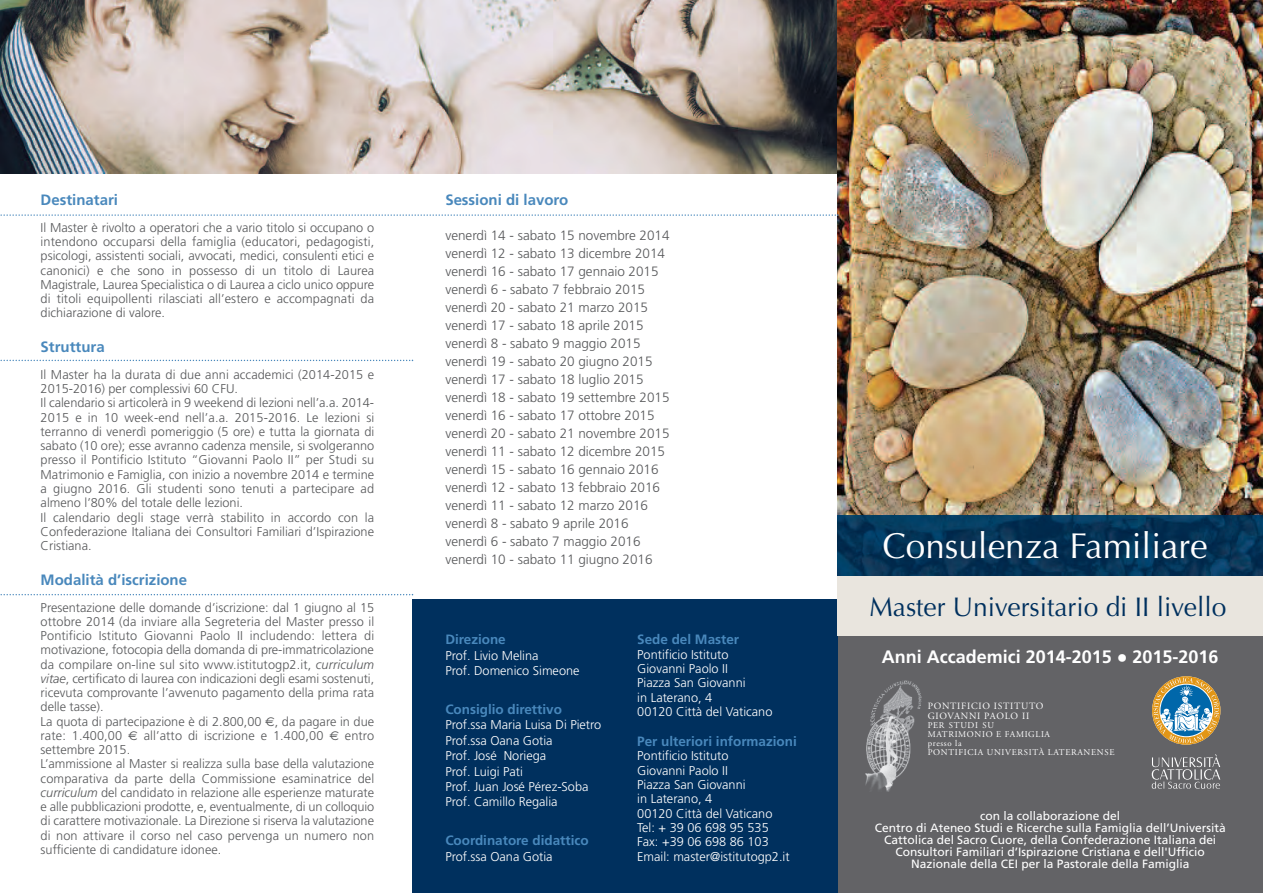
<style>
.page{position:relative;width:1263px;height:893px;background:#fff}
.page>*{position:absolute;margin:0;border:0;box-sizing:border-box;transform-origin:0 0}
.t1{font:36px "Optima";color:#fff}
.t2{font:27px "Optima";color:#00305e}
.t3{font:700 18px "Frutiger";color:#fff}
.t4{font:700 15px "Frutiger";color:#4988bc}
.t5{font:300 13.5px/18px "Frutiger";color:#57585a}
.t6{font:700 13.5px "Frutiger";color:#4988bc}
.t7{font:300 12.75px/14.2px "Frutiger";color:#57585a}
.t8{font:300 12.75px/14.4px "Frutiger";color:#fff}
.t9{font:12px/12px "Frutiger";color:#fff;text-align:center}
.t10{font:9.6px/9.6px "Adobe Garamond";letter-spacing:.075em;color:#fff}
.t11{font:8.7px/9.1px "Adobe Garamond";letter-spacing:.075em;color:#fff}
.s1{font-style:italic}
.s2{font-family:"Tahoma"}
</style>
<div class="page">
<img style="left:0;top:0;width:838px;height:173px">
<div style="left:838px;top:631px;width:425px;height:262px;background:#636366"></div>
<img style="left:838px;top:0;width:425px;height:576px">
<svg style="left:1152px;top:676px;width:68px;height:69px"></svg>
<svg style="left:1152px;top:754px;width:68px;height:35px"></svg>
<img style="left:865px;top:680px;width:57px;height:111px">
<img style="left:838px;top:515px;width:425px;height:60px">
<div style="left:412px;top:600px;width:426px;height:293px;background:#00305e"></div>
<div style="left:838px;top:576px;width:425px;height:60px;background:#e9e5de"></div>
<svg style="left:0;top:214px;width:838px;height:2px"></svg>
<svg style="left:0;top:360px;width:413px;height:1px"></svg>
<svg style="left:0;top:594px;width:413px;height:1px"></svg>
<p class="t4" style="left:41px;top:194px;width:79px">Destinatari</p>
<p class="t7" style="left:41px;top:221px;width:335px;text-align:justify">Il Master è rivolto a operatori che a vario titolo si occupano o intendono occuparsi della famiglia (educatori, pedagogisti, psicologi, assistenti sociali, avvocati, medici, consulenti etici e canonici) e che sono in possesso di un titolo di Laurea Magistrale, Laurea Specialistica o di Laurea a ciclo unico oppure di titoli equipollenti rilasciati all’estero e accompagnati da dichiarazione di valore.</p>
<p class="t4" style="left:41px;top:341px;width:66px">Struttura</p>
<p class="t7" style="left:41px;top:368px;width:335px">Il Master ha la durata di due anni accademici (2014-2015 e 2015-2016) per complessivi 60 CFU.<br>Il calendario si articolerà in 9 weekend di lezioni nell’a.a. 2014- 2015 e in 10 week-end nell’a.a. 2015-2016. Le lezioni si terranno di venerdì pomeriggio (5 ore) e tutta la giornata di sabato (10 ore); esse avranno cadenza mensile, si svolgeranno presso il Pontificio Istituto “Giovanni Paolo II” per Studi su Matrimonio e Famiglia, con inizio a novembre 2014 e termine a giugno 2016. Gli studenti sono tenuti a partecipare ad almeno l’80% del totale delle lezioni.<br>Il calendario degli stage verrà stabilito in accordo con la Confederazione Italiana dei Consultori Familiari d’Ispirazione Cristiana.</p>
<p class="t4" style="left:41px;top:573px;width:148px">Modalità d’iscrizione</p>
<p class="t7" style="left:41px;top:601px;width:335px">Presentazione delle domande d’iscrizione: dal 1 giugno al 15 ottobre 2014 (da inviare alla Segreteria del Master presso il Pontificio Istituto Giovanni Paolo II includendo: lettera di motivazione, fotocopia della domanda di pre-immatricolazione da compilare on-line sul sito www.istitutogp2.it, <span class="s1">curriculum vitae</span>, certificato di laurea con indicazioni degli esami sostenuti, ricevuta comprovante l’avvenuto pagamento della prima rata delle tasse).<br>La quota di partecipazione è di 2.800,00 , da pagare in due rate: 1.400,00</p>
<p class="t7" style="left:144px;top:729px;width:181px">all’atto di iscrizione e 1.400,00</p>
<p class="t7" style="left:345px;top:729px;width:31px">entro</p>
<p class="t7" style="left:41px;top:743px;width:335px">settembre 2015.<br>L’ammissione al Master si realizza sulla base della valutazione comparativa da parte della Commissione esaminatrice del <span class="s1">curriculum</span> del candidato in relazione alle esperienze maturate e alle pubblicazioni prodotte, e, eventualmente, di un colloquio di carattere motivazionale. La Direzione si riserva la valutazione di non attivare il corso nel caso pervenga un numero non sufficiente di candidature idonee.</p>
<p class="t4" style="left:445px;top:194px;width:124px">Sessioni di lavoro</p>
<p class="t5" style="left:445px;top:227px;width:226px">venerdì 14 - sabato 15 novembre 2014 venerdì 12 - sabato 13 dicembre 2014 venerdì 16 - sabato 17 gennaio 2015 venerdì 6 - sabato 7 febbraio 2015 venerdì 20 - sabato 21 marzo 2015 venerdì 17 - sabato 18 aprile 2015 venerdì 8 - sabato 9 maggio 2015 venerdì 19 - sabato 20 giugno 2015 venerdì 17 - sabato 18 luglio 2015 venerdì 18 - sabato 19 settembre 2015 venerdì 16 - sabato 17 ottobre 2015 venerdì 20 - sabato 21 novembre 2015 venerdì 11 - sabato 12 dicembre 2015 venerdì 15 - sabato 16 gennaio 2016 venerdì 12 - sabato 13 febbraio 2016 venerdì 11 - sabato 12 marzo 2016 venerdì 8 - sabato 9 aprile 2016 venerdì 6 - sabato 7 maggio 2016 venerdì 10 - sabato 11 giugno 2016</p>
<p class="t6" style="left:445px;top:634px;width:62px">Direzione</p>
<p class="t8" style="left:445px;top:648px;width:136px;line-height:15.5px">Prof. Livio Melina<br>Prof. Domenico Simeone</p>
<p class="t6" style="left:445px;top:704px;width:118px">Consiglio direttivo</p>
<p class="t8" style="left:445px;top:718px;width:157px;line-height:15.5px">Prof.ssa Maria Luisa Di Pietro<br>Prof.ssa Oana Gotia<br>Prof. José Noriega<br>Prof. Luigi Pati<br>Prof. Juan José Pérez-Soba<br>Prof. Camillo Regalia</p>
<p class="t6" style="left:445px;top:835px;width:145px">Coordinatore didattico</p>
<p class="t8" style="left:445px;top:850px;width:109px">Prof.ssa Oana Gotia</p>
<p class="t6" style="left:637px;top:634px;width:103px">Sede del Master</p>
<p class="t8" style="left:637px;top:648px;width:137px">Pontificio Istituto<br>Giovanni Paolo II<br>Piazza San Giovanni<br>in Laterano, 4<br>00120 Città del Vaticano</p>
<p class="t6" style="left:637px;top:736px;width:161px">Per ulteriori informazioni</p>
<p class="t8" style="left:637px;top:749px;width:154px">Pontificio Istituto<br>Giovanni Paolo II<br>Piazza San Giovanni<br>in Laterano, 4<br>00120 Città del Vaticano<br>Tel: + 39 06 698 95 535<br>Fax: +39 06 698 86 103<br>Email: master@istitutogp2.it</p>
<h1 class="t1" style="left:882px;top:525px;width:327px">Consulenza Familiare</h1>
<h2 class="t2" style="left:869px;top:591px;width:358px">Master Universitario di II livello</h2>
<h3 class="t3" style="left:882px;top:650px;width:338px">Anni Accademici 2014-2015 <span class="s2">●</span> 2015-2016</h3>
<p class="t10" style="left:928px;top:702px;width:117px">PONTIFICIO ISTITUTO<br>GIOVANNI PAOLO II</p>
<p class="t11" style="left:928px;top:721px;width:188px">PER STUDI SU<br>MATRIMONIO E FAMIGLIA<br>presso la<br>PONTIFICIA UNIVERSITÀ LATERANENSE</p>
<p class="t9" style="left:875px;top:811px;width:352px">con la collaborazione del<br>Centro di Ateneo Studi e Ricerche sulla Famiglia dell’Università Cattolica del Sacro Cuore, della Confederazione Italiana dei Consultori Familiari d’Ispirazione Cristiana e dell'Ufficio Nazionale della CEI per la Pastorale della Famiglia</p>
</div>
